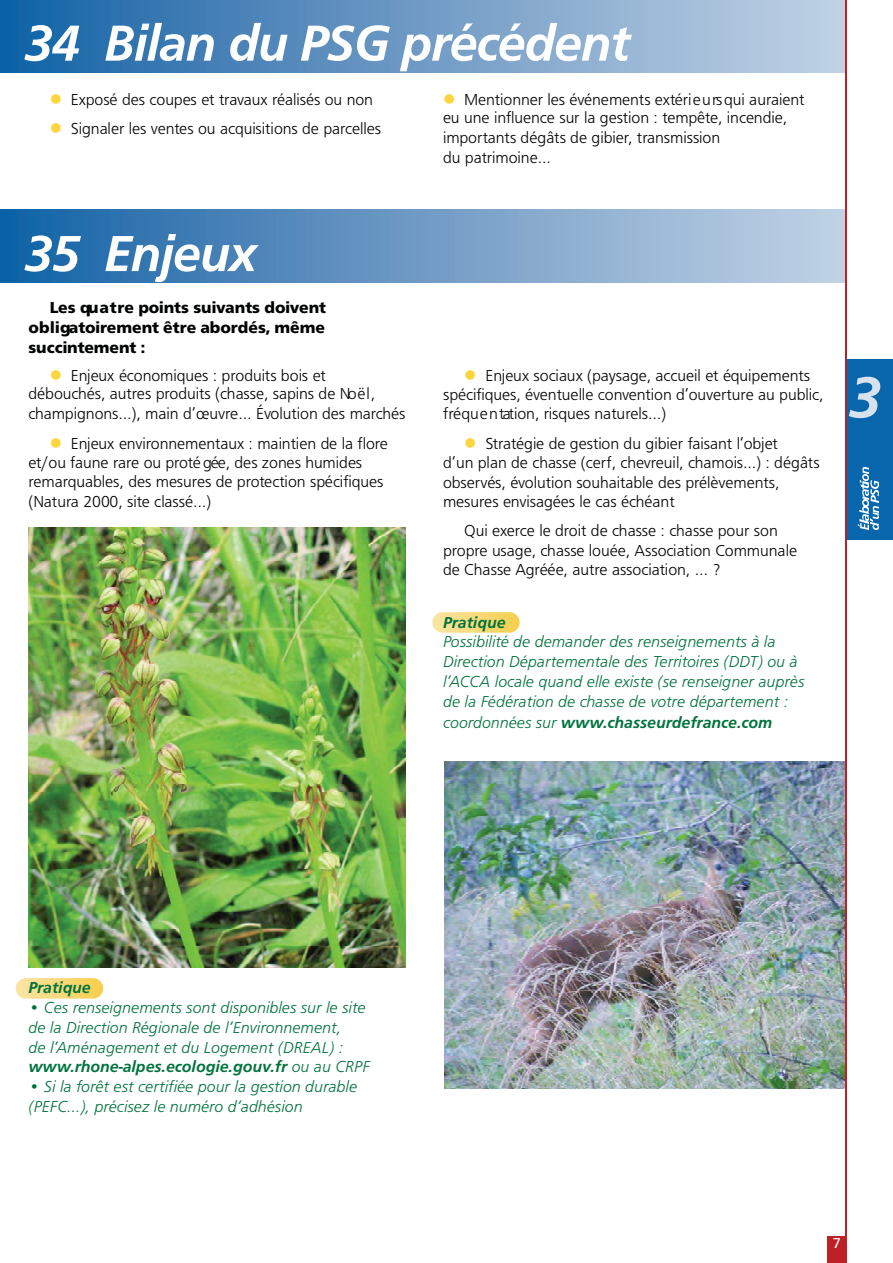
<style>
.page{position:relative;width:893px;height:1263px;background:#fff}
.page>*{position:absolute;margin:0;border:0;box-sizing:border-box;transform-origin:0 0}
.t1{font:italic 500 60px "Frutus T";color:#d7e2ef}
.t2{font:italic 500 52.5px "Frutus T";letter-spacing:-.025em;color:#fff}
.t3{font:300 16.5px/19.4px "Frutus T";letter-spacing:-.005em;color:#010202}
.t4{font:italic 300 16.5px/19.8px "Frutus T";color:#00733c}
.t5{font:700 16.5px/19.8px "Frutus T";letter-spacing:-.005em;color:#010202;text-align:justify}
.t6{font:italic 500 16.5px "Frutus T";color:#00733c}
.t7{font:15px "Frutus T";color:#fff}
.s1{font-weight:500}
</style>
<div class="page">
<img style="left:0;top:0;width:847px;height:73px">
<img style="left:0;top:209px;width:845px;height:74px">
<img style="left:16px;top:978px;width:87px;height:21px">
<img style="left:432px;top:612px;width:87px;height:21px">
<div style="left:846px;top:359px;width:47px;height:181px;background:#0866ac"></div>
<img style="left:857px;top:468px;width:11px;height:62px">
<img style="left:862px;top:522px;width:17px;height:7px">
<svg style="left:862px;top:519px;width:11px;height:3px"></svg>
<img style="left:862px;top:506px;width:17px;height:13px">
<img style="left:862px;top:481px;width:17px;height:21px">
<hr style="left:845px;top:0;width:1px;height:1263px;background:#bf2025">
<img style="left:28px;top:528px;width:378px;height:440px">
<img style="left:444px;top:761px;width:401px;height:328px">
<div style="left:827px;top:1236px;width:19px;height:27px;background:#bf2025"></div>
<h2 class="t2" style="left:24px;top:18px;width:607px">34 Bilan du PSG p ré c é d e n t</h2>
<p class="t3" style="left:71px;top:86px;width:312px;line-height:28.7px">Exposé des coupes et travaux réalisés ou non<br>Signaler les ve n tes ou acquisitions de parc e lle s</p>
<p class="t3" style="left:443px;top:90px;width:363px;text-indent:21px">Mentionner les événements ex té ri e u rs qui aura ie n t eu une influence sur la ge stion : te mp ê te, incendie, imp o rtants dégâts de gibier, transmission<br>du patrim o in e ...</p>
<h2 class="t2" style="left:24px;top:228px;width:234px">35 Enjeux</h2>
<p class="t5" style="left:28px;top:299px;width:299px;text-indent:21px">Les qu a t re points suivants doivent o b liga to irement être abordés, même s u c c in tement :</p>
<p class="t3" style="left:28px;top:366px;width:379px;text-indent:42px">Enjeux économiques : produits bois et<br>d é b o u chés, autres produits (chasse, sapins de No ë l,<br>ch a mpignons…), main d’œuvre… Évolution des march é s</p>
<p class="t3" style="left:28px;top:435px;width:361px;text-indent:42px">Enjeux env iro n n e m e n taux : maintien de la flo re et/ou faune ra re ou proté gée, des zones humides<br>re m a rquables, des mesures de protection spécifiqu e s (Na tu ra 2000, site classé…)</p>
<p class="t3" style="left:443px;top:366px;width:382px;text-indent:42px">Enjeux sociaux (pays a ge, accueil et équ ip e m e n ts<br>s p é c ifiques, éventuelle convention d’o u ve rtu re au public, fré qu e n tation, ris ques nature ls … )</p>
<p class="t3" style="left:443px;top:435px;width:378px;text-indent:42px">Stra tégie de ge stion du gibier faisant l’o b jet<br>d’un plan de chasse (cerf, ch ev reuil, chamois...) : dégâts o b s e rvés, évolution souhaitable des pré lè vements,<br>m e s u res env is a gées le cas éch é a n t</p>
<p class="t3" style="left:443px;top:521px;width:356px;line-height:19.8px;text-indent:21px">Qui exe rce le droit de chasse : chasse pour son<br>p ro p re usage, chasse louée, Association Communale de Chasse Agréée, autre association, … ?</p>
<p class="t6" style="left:443px;top:614px;width:64px">Pratique</p>
<p class="t4" style="left:443px;top:632px;width:363px">Possibilité de demander des renseignements à la Direction Départementale des Territoires (DDT) ou à l’ACCA locale quand elle existe (se renseigner auprès de la Fédération de chasse de votre département : coordonnées sur <span class="s1">www.chasseurdefrance.com</span></p>
<h1 class="t1" style="left:848px;top:368px;width:34px">3</h1>
<p class="t6" style="left:28px;top:980px;width:64px">Pratique</p>
<p class="t4" style="left:28px;top:998px;width:343px">• Ces renseignements sont disponibles sur le site de la Direction Régionale de l’Environnement,<br>de l’Aménagement et du Logement (DREAL) : <span class="s1">www.rhone-alpes.ecologie.gouv.fr</span> ou au CRPF</p>
<p class="t4" style="left:28px;top:1077px;width:330px">• Si la forêt est certifiée pour la gestion durable (PEFC…), précisez le numéro d’adhésion</p>
<p class="t7" style="left:833px;top:1235px;width:10px">7</p>
</div>
